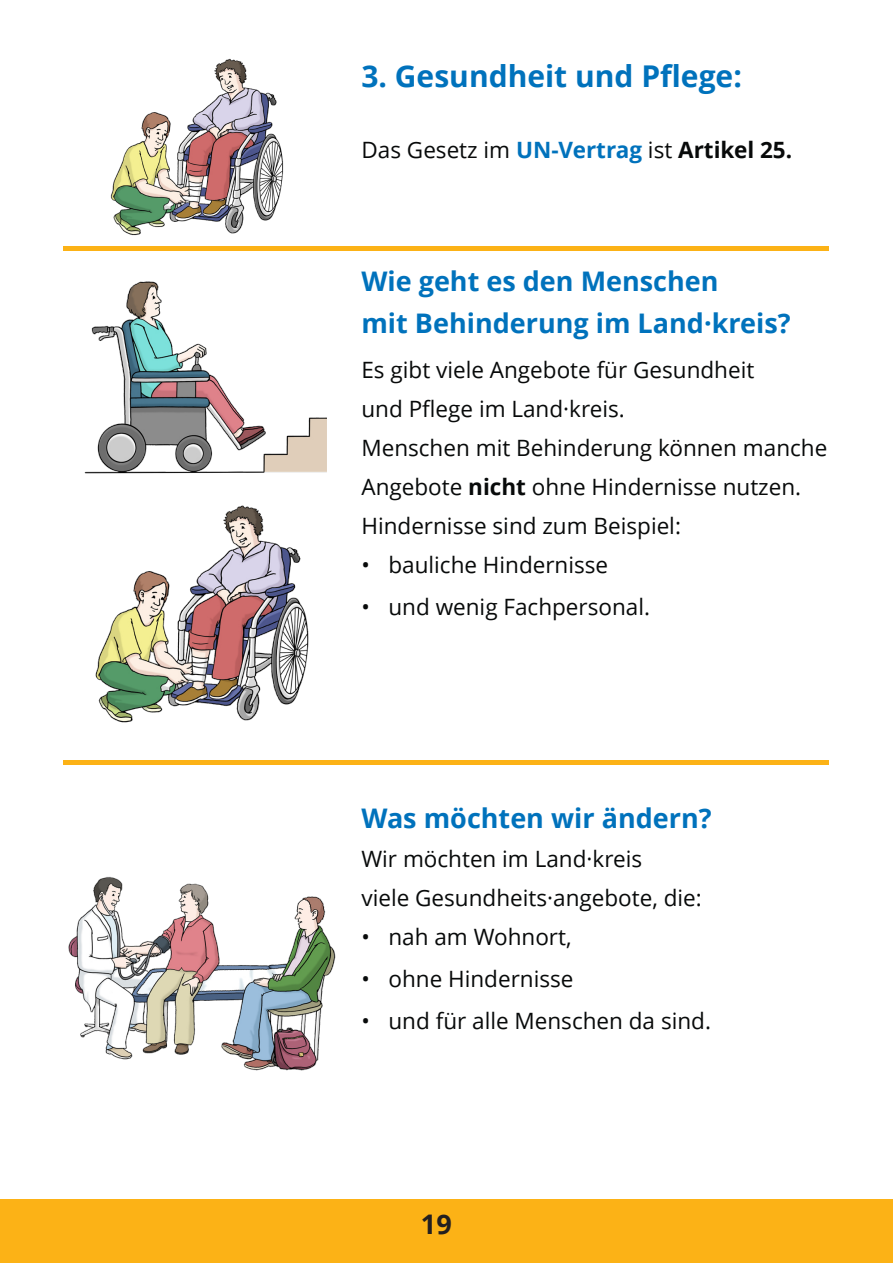
<style>
.page{position:relative;width:893px;height:1263px;background:#fff}
.page>*{position:absolute;margin:0;border:0;box-sizing:border-box;transform-origin:0 0}
.t1{font:700 30px "Open Sans";color:#0072bc}
.t2{font:700 27px/42px "Open Sans";color:#0072bc}
.t3{font:700 27px "Open Sans";color:#231f20}
.t4{font:22.5px/39px "Open Sans";color:#080a0a}
.s1{font-weight:700;color:#0072bc}
.s2{font-weight:700}
</style>
<div class="page">
<hr style="left:64px;top:760px;width:765px;height:4px;background:#fcb216">
<hr style="left:64px;top:247px;width:765px;height:4px;background:#fcb216">
<div style="left:0;top:1199px;width:893px;height:64px;background:#fcb216"></div>
<img style="left:110px;top:58px;width:174px;height:178px">
<img style="left:84px;top:281px;width:243px;height:193px">
<img style="left:95px;top:505px;width:214px;height:218px">
<img style="left:68px;top:876px;width:268px;height:195px">
<p class="t1" style="left:361px;top:64px;width:382px">3. Gesundheit und Pflege:</p>
<p class="t4" style="left:361px;top:132px;width:432px">Das Gesetz im <span class="s1">UN-Vertrag</span> ist <span class="s2">Artikel 25.</span></p>
<p class="t2" style="left:361px;top:263px;width:431px">Wie geht es den Menschen<br>mit Behinderung im Land·kreis?</p>
<p class="t4" style="left:361px;top:353px;width:467px">Es gibt viele Angebote für Gesundheit<br>und Pflege im Land·kreis.<br>Menschen mit Behinderung können manche Angebote <span class="s2">nicht</span> ohne Hindernisse nutzen.<br>Hindernisse sind zum Beispiel:</p>
<p class="t4" style="left:361px;top:548px;width:248px">• bauliche Hindernisse</p>
<p class="t4" style="left:361px;top:590px;width:290px">• und wenig Fachpersonal.</p>
<p class="t2" style="left:361px;top:800px;width:352px">Was möchten wir ändern?</p>
<p class="t4" style="left:361px;top:842px;width:342px">Wir möchten im Land·kreis<br>viele Gesundheits·angebote, die:</p>
<p class="t4" style="left:361px;top:920px;width:212px">• nah am Wohnort,</p>
<p class="t4" style="left:361px;top:962px;width:213px">• ohne Hindernisse</p>
<p class="t4" style="left:361px;top:1004px;width:351px">• und für alle Menschen da sind.</p>
<p class="t3" style="left:421px;top:1213px;width:32px">19</p>
</div>
